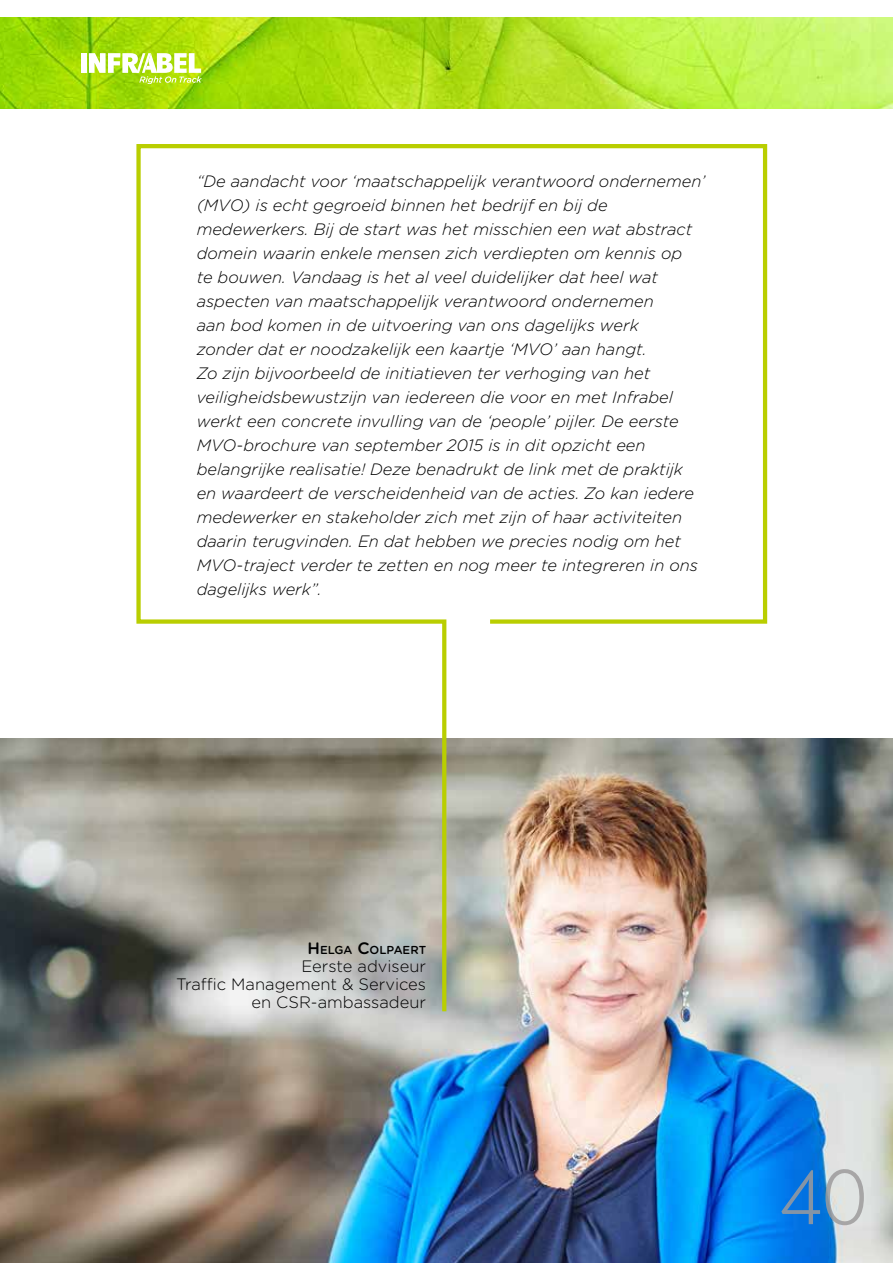
<style>
.page{position:relative;width:893px;height:1263px;background:#fff}
.page>*{position:absolute;margin:0;border:0;box-sizing:border-box;transform-origin:0 0}
.t1{font:300 75px "Montreal";color:#9d9b9c}
.t2{font:italic 300 16.5px/24px "Gotham Rounded";color:#000}
.t3{font:300 16.5px/18px "Gotham Rounded";color:#000;text-align:right}
.t4{font:500 11.55px "Gotham Rounded";color:#000}
.s1{font-size:16.5px}
</style>
<div class="page">
<img style="left:0;top:17px;width:893px;height:91px">
<img style="left:0;top:738px;width:893px;height:525px">
<svg style="left:134px;top:144px;width:635px;height:871px"></svg>
<div style="left:81px;top:53px;width:5px;height:20px;background:#fff"></div>
<svg style="left:89px;top:53px;width:113px;height:31px"></svg>
<p class="t2" style="left:197px;top:169px;width:510px">“De aandacht voor ‘maatschappelijk verantwoord ondernemen’ (MVO) is echt gegroeid binnen het bedrijf en bij de medewerkers. Bij de start was het misschien een wat abstract domein waarin enkele mensen zich verdiepten om kennis op<br>te bouwen. Vandaag is het al veel duidelijker dat heel wat aspecten van maatschappelijk verantwoord ondernemen<br>aan bod komen in de uitvoering van ons dagelijks werk<br>zonder dat er noodzakelijk een kaartje ‘MVO’ aan hangt.<br>Zo zijn bijvoorbeeld de initiatieven ter verhoging van het veiligheidsbewustzijn van iedereen die voor en met Infrabel werkt een concrete invulling van de ‘people’ pijler. De eerste MVO-brochure van september 2015 is in dit opzicht een belangrijke realisatie! Deze benadrukt de link met de praktijk en waardeert de verscheidenheid van de acties. Zo kan iedere medewerker en stakeholder zich met zijn of haar activiteiten daarin terugvinden. En dat hebben we precies nodig om het MVO-traject verder te zetten en nog meer te integreren in ons dagelijks werk”.</p>
<p class="t4" style="left:308px;top:942px;width:120px"><span class="s1">H</span> ELGA <span class="s1">C</span>OLPAERT</p>
<p class="t3" style="left:176px;top:956px;width:251px">Eerste adviseur<br>Traffic Management &amp; Services en CSR-ambassadeur</p>
<h1 class="t1" style="left:779px;top:1154px;width:89px">40</h1>
</div>
